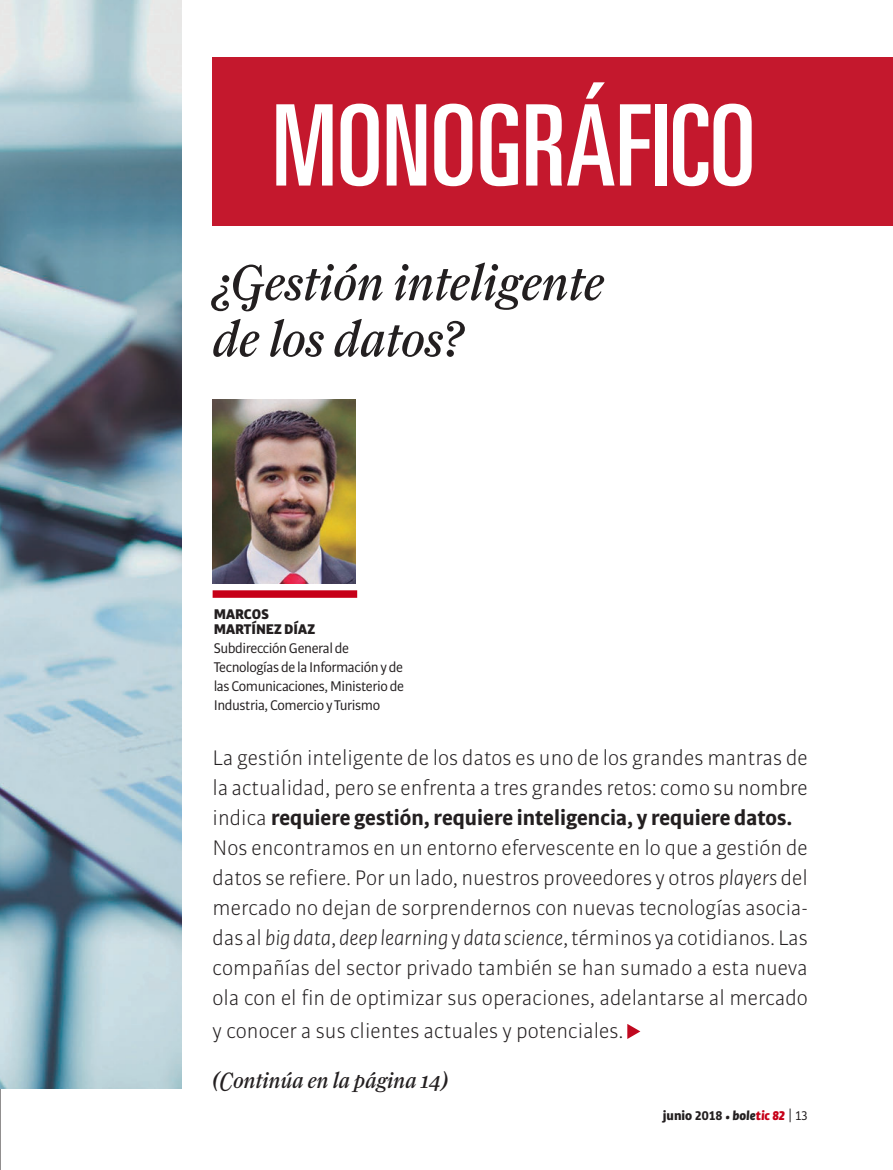
<style>
.page{position:relative;width:893px;height:1170px;background:#fff}
.page>*{position:absolute;margin:0;border:0;box-sizing:border-box;transform-origin:0 0}
.Titular_monográfico{font:ultra-condensed 112.5px "Univers LT Std";color:#fff}
.Subtítulo_monográfic{font:51.15px "Farnham Display Reg Ital Swash";color:#231f20}
.Entradilla_Monográfi{font:300 22.5px/30px "Bulo";color:#231f20;text-align:justify}
.Subtítulo_monográfic-2{font:22.5px "Farnham Display Reg Ital Swash";color:#231f20}
.Cuerpo_texto_Sans{font:15px/18.8px "Bulo";letter-spacing:-.03em;color:#231f20}
.Pie_de_foto{font:900 15px/15px "Bulo";color:#231f20}
.t1{font:900 13.5px "Bulo";color:#231f20}
.s1{font-weight:700}
.s2{font-style:italic}
.s3{font-style:italic;color:#c60018}
.s4{font-family:"Libre Franklin";font-weight:400}
.s5{font-weight:400}
</style>
<div class="page">
<hr style="left:0;top:0;width:1px;height:1169px;background:#231f20">
<img style="left:0;top:0;width:181px;height:1088px">
<div style="left:213px;top:57px;width:680px;height:169px;background:#c4182d"></div>
<svg style="left:627px;top:1024px;width:13px;height:14px"></svg>
<div style="left:213px;top:590px;width:144px;height:7px;background:#c60018"></div>
<img style="left:213px;top:400px;width:143px;height:183px">
<p class="Titular_monográfico" style="left:272px;top:81px;width:485px">MONOGRÁFICO</p>
<p class="Subtítulo_monográfic" style="left:213px;top:253px;width:393px">¿Gestión inteligente</p>
<p class="Subtítulo_monográfic" style="left:213px;top:309px;width:253px">de los datos?</p>
<p class="Pie_de_foto" style="left:214px;top:606px;width:103px">MARCOS<br>MARTÍNEZ DÍAZ</p>
<p class="Cuerpo_texto_Sans" style="left:214px;top:638px;width:192px">Subdirección General de<br>Tecnologías de la Información y de las Comunicaciones, Ministerio de<br>Industria, Comercio y Turismo</p>
<p class="Entradilla_Monográfi" style="left:213px;top:742px;width:597px">La gestión inteligente de los datos es uno de los grandes mantras de la actualidad, pero se enfrenta a tres grandes retos: como su nombre indica <span class="s1">requiere gestión, requiere inteligencia, y requiere datos.</span></p>
<p class="Entradilla_Monográfi" style="left:213px;top:832px;width:597px">Nos encontramos en un entorno efervescente en lo que a gestión de datos se refiere. Por un lado, nuestros proveedores y otros <span class="s2">players</span> del mercado no dejan de sorprendernos con nuevas tecnologías asocia&shy;das al <span class="s2">big data</span>, <span class="s2">deep learning</span> y <span class="s2">data science</span>, términos ya cotidianos. Las compañías del sector privado también se han sumado a esta nueva ola con el fin de optimizar sus operaciones, adelantarse al mercado</p>
<p class="Entradilla_Monográfi" style="left:213px;top:1015px;width:413px">y conocer a sus clientes actuales y potenciales.</p>
<p class="Subtítulo_monográfic-2" style="left:213px;top:1067px;width:237px">(Continúa en la página 14)</p>
<p class="t1" style="left:663px;top:1106px;width:147px">junio <span class="s1">2018</span> <span class="s2">• bole</span><span class="s3">tic 82</span> <span class="s4">|</span> <span class="s5">13</span></p>
</div>
